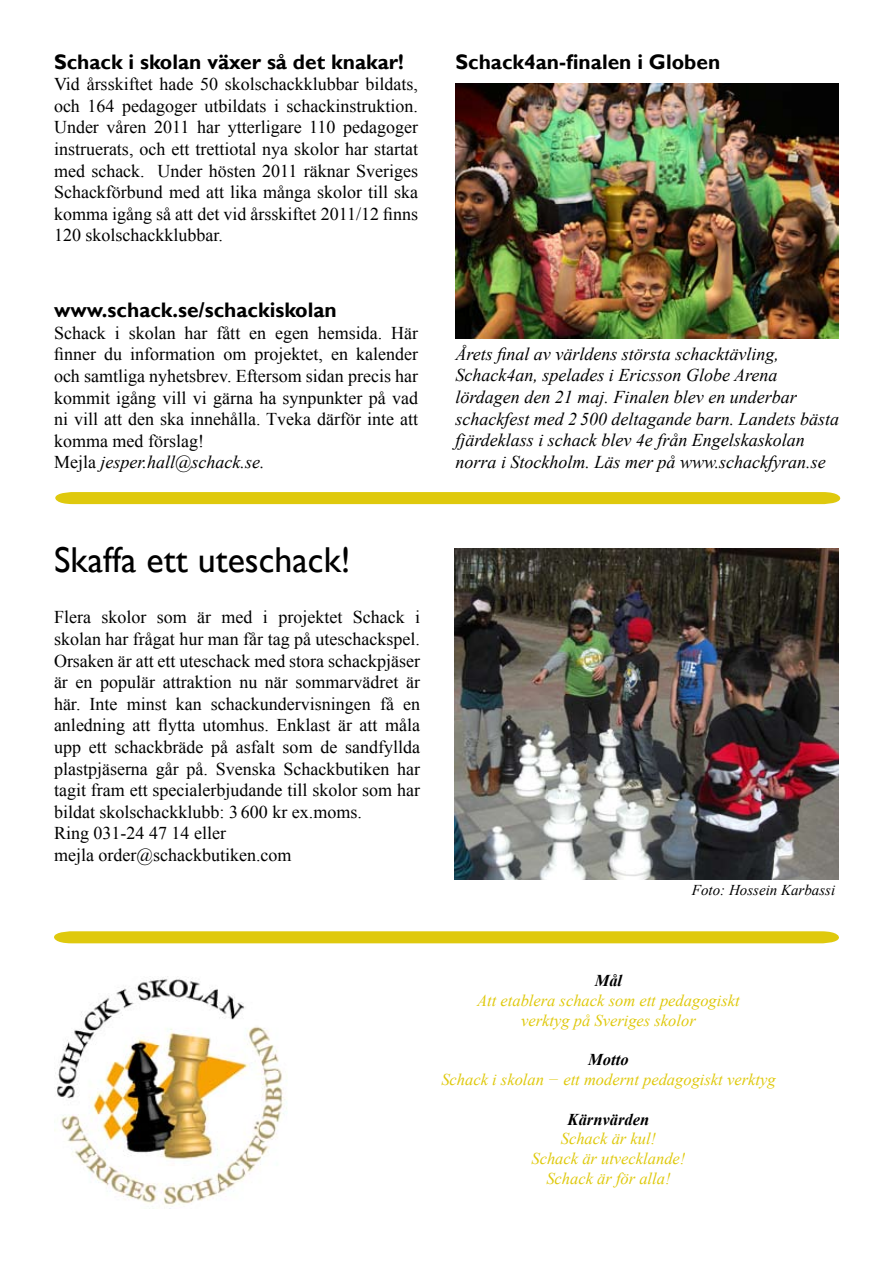
<style>
.page{position:relative;width:893px;height:1263px;background:#fff}
.page>*{position:absolute;margin:0;border:0;box-sizing:border-box;transform-origin:0 0}
.t1{font:36px "Gill Sans";color:#000}
.t2{font:700 21px "Gill Sans";color:#000}
.t3{font:18px/21.6px "Times New Roman";color:#000}
.t4{font:italic 18px/21.6px "Times New Roman";color:#000}
.t5{font:italic 16.5px/19.8px "Times New Roman";color:#dfc90d;text-align:center}
.t6{font:italic 700 16.5px "Times New Roman";color:#000}
.t7{font:italic 15px "Times New Roman";color:#000}
.s1{font-style:italic}
</style>
<div class="page">
<svg style="left:54px;top:931px;width:785px;height:12px;background:#e0ca15"></svg>
<img style="left:54px;top:976px;width:233px;height:233px">
<svg style="left:55px;top:492px;width:785px;height:12px;background:#dfc910"></svg>
<img style="left:455px;top:83px;width:384px;height:256px">
<img style="left:455px;top:549px;width:384px;height:330px">
<p class="t2" style="left:54px;top:49px;width:351px">Schack i skolan växer så det knakar!</p>
<p class="t3" style="left:54px;top:73px;width:366px;text-align:justify">Vid årsskiftet hade 50 skolschackklubbar bildats, och 164 pedagoger utbildats i schackinstruktion.<br>Under våren 2011 har ytterligare 110 pedagoger instruerats, och ett trettiotal nya skolor har startat med schack. Under hösten 2011 räknar Sveriges Schackförbund med att lika många skolor till ska komma igång så att det vid årsskiftet 2011/12 finns 120 skolschackklubbar.</p>
<p class="t2" style="left:54px;top:297px;width:284px">www.schack.se/schackiskolan</p>
<p class="t3" style="left:54px;top:322px;width:366px">Schack i skolan har fått en egen hemsida. Här finner du information om projektet, en kalender och samtliga nyhetsbrev. Eftersom sidan precis har kommit igång vill vi gärna ha synpunkter på vad ni vill att den ska innehålla. Tveka därför inte att komma med förslag!<br>Mejla <span class="s1">jesper.hall@schack.se.</span></p>
<h1 class="t1" style="left:54px;top:539px;width:298px">Skaffa ett uteschack!</h1>
<p class="t3" style="left:54px;top:606px;width:368px">Flera skolor som är med i projektet Schack i skolan har frågat hur man får tag på uteschackspel.<br>Orsaken är att ett uteschack med stora schackpjäser är en populär attraktion nu när sommarvädret är här. Inte minst kan schackundervisningen få en anledning att flytta utomhus. Enklast är att måla upp ett schackbräde på asfalt som de sandfyllda plastpjäserna går på. Svenska Schackbutiken har tagit fram ett specialerbjudande till skolor som har bildat skolschackklubb: 3 600 kr ex.moms.<br>Ring 031-24 47 14 eller<br>mejla order@schackbutiken.com</p>
<p class="t2" style="left:455px;top:49px;width:266px">Schack4an-finalen i Globen</p>
<p class="t4" style="left:455px;top:342px;width:385px">Årets final av världens största schacktävling, Schack4an, spelades i Ericsson Globe Arena lördagen den 21 maj. Finalen blev en underbar schackfest med 2 500 deltagande barn. Landets bästa fjärdeklass i schack blev 4e från Engelskaskolan norra i Stockholm. Läs mer på www.schackfyran.se</p>
<p class="t7" style="left:692px;top:879px;width:145px">Foto: Hossein Karbassi</p>
<p class="t6" style="left:595px;top:969px;width:29px">Mål</p>
<p class="t5" style="left:477px;top:990px;width:264px">Att etablera schack som ett pedagogiskt verktyg på Sveriges skolor</p>
<p class="t6" style="left:588px;top:1048px;width:42px">Motto</p>
<p class="t5" style="left:441px;top:1069px;width:336px">Schack i skolan − ett modernt pedagogiskt verktyg</p>
<p class="t6" style="left:568px;top:1107px;width:83px">Kärnvärden</p>
<p class="t5" style="left:531px;top:1128px;width:155px">Schack är kul!<br>Schack är utvecklande!<br>Schack är för alla!</p>
</div>
